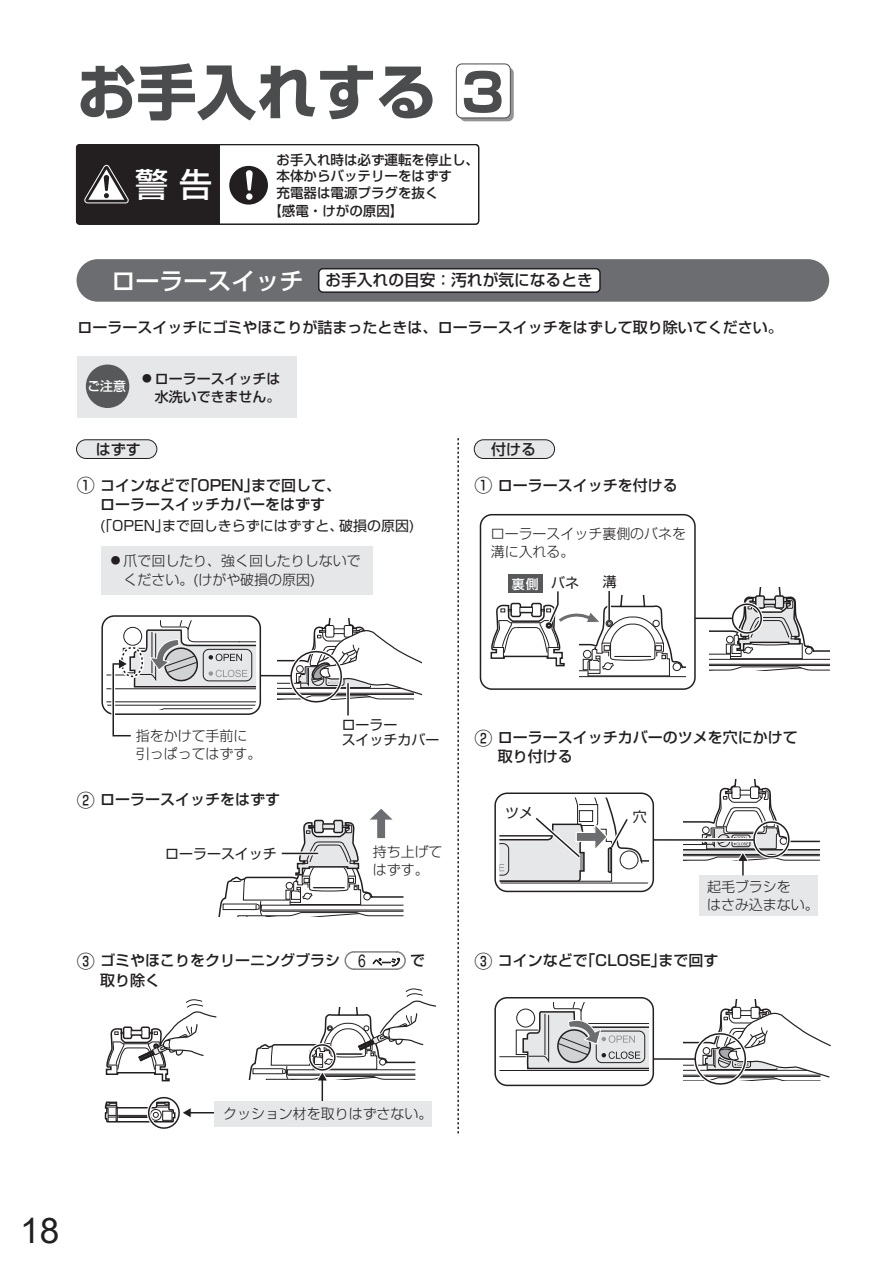
<style>
.page{position:relative;width:893px;height:1263px;background:#fff}
.page>*{position:absolute;margin:0;border:0;box-sizing:border-box;transform-origin:0 0}
.t1{font:700 60px "Shin Go Pro";color:#4b4c4d}
.t2{font:35.25px "Arial";color:#231f20}
.t3{font:500 33px "Shin Go Pro";color:#fff}
.t4{font:500 18px "Shin Go Pro";color:#231f20}
.t5{font:500 16.05px "Shin Go Pro";color:#231f20}
.t6{font:500 15px/19.5px "Shin Go Pro";color:#231f20}
.t7{font:300 13.95px/18px "Shin Go Pro";color:#231f20}
.t8{font:13.95px "Shin Go Pro";color:#231f20}
.t9{font:500 13.95px/18px "Shin Go Pro";color:#231f20;text-align:right}
.t10{font:500 13.5px/16.5px "Shin Go Pro";color:#231f20}
.t11{font:500 12.9px "Shin Go Pro";color:#fff}
.s1{font-size:52.5px}
.s2{font-size:24px;color:#fff}
.s3{font-size:9.75px}
.s4{font-size:18px}
.s5{font-weight:400;font-size:13.95px;color:#231f20}
</style>
<div class="page">
<div style="left:101px;top:546px;width:271px;height:48px;background:#e6e7e9"></div>
<svg style="left:344px;top:951px;width:62px;height:19px"></svg>
<div style="left:699px;top:875px;width:118px;height:41px;background:#e6e7e9"></div>
<hr style="left:654px;top:839px;width:100px;height:2px;background:#231f20">
<div style="left:494px;top:792px;width:160px;height:100px;border:2px solid #231f20;border-radius:12px"></div>
<svg style="left:499px;top:797px;width:150px;height:87px"></svg>
<div style="left:77px;top:259px;width:752px;height:43px;background:#6c6d70;border-radius:21px"></div>
<div style="left:319px;top:269px;width:281px;height:23px;background:#fff;border-radius:4px"></div>
<div style="left:318px;top:268px;width:283px;height:25px;border:2px solid #231f20;border-radius:4px"></div>
<div style="left:77px;top:356px;width:220px;height:62px;background:#e6e7e9"></div>
<div style="left:86px;top:364px;width:43px;height:44px;background:#57585a;border-radius:50%"></div>
<svg style="left:457px;top:438px;width:2px;height:698px"></svg>
<div style="left:77px;top:440px;width:80px;height:18px;background:#e6e7e9;border-radius:9px"></div>
<div style="left:76px;top:439px;width:81px;height:20px;border:1px solid #231f20;border-radius:9px"></div>
<div style="left:474px;top:440px;width:81px;height:18px;background:#e6e7e9;border-radius:9px"></div>
<div style="left:474px;top:439px;width:81px;height:20px;border:1px solid #231f20;border-radius:9px"></div>
<hr style="left:742px;top:855px;width:2px;height:20px;background:#231f20">
<div style="left:460px;top:67px;width:54px;height:54px;background:linear-gradient(to right,#939598,#939598);border-radius:6px"></div>
<div style="left:456px;top:64px;width:54px;height:54px;background:#fff;border-radius:6px"></div>
<div style="left:456px;top:64px;width:55px;height:54px;border:1px solid #4b4c4d;border-radius:6px"></div>
<svg style="left:261px;top:674px;width:16px;height:4px"></svg>
<hr style="left:261px;top:675px;width:30px;height:1px;background:#231f20">
<hr style="left:347px;top:683px;width:2px;height:32px;background:#231f20">
<svg style="left:277px;top:618px;width:145px;height:87px"></svg>
<div style="left:101px;top:615px;width:160px;height:100px;border:2px solid #231f20;border-radius:12px"></div>
<svg style="left:106px;top:620px;width:150px;height:117px"></svg>
<svg style="left:105px;top:999px;width:112px;height:83px"></svg>
<svg style="left:683px;top:779px;width:137px;height:83px"></svg>
<svg style="left:218px;top:809px;width:186px;height:108px"></svg>
<svg style="left:499px;top:1002px;width:150px;height:69px"></svg>
<div style="left:494px;top:997px;width:160px;height:89px;border:2px solid #231f20;border-radius:12px"></div>
<hr style="left:695px;top:616px;width:38px;height:4px;background:#f7f7f7">
<svg style="left:710px;top:588px;width:120px;height:83px"></svg>
<hr style="left:695px;top:617px;width:37px;height:2px;background:#231f20">
<div style="left:480px;top:514px;width:216px;height:176px;border:2px solid #231f20;border-radius:12px"></div>
<div style="left:508px;top:574px;width:34px;height:19px;background:#57585a"></div>
<svg style="left:490px;top:588px;width:196px;height:90px"></svg>
<svg style="left:683px;top:999px;width:148px;height:86px"></svg>
<hr style="left:653px;top:1058px;width:42px;height:2px;background:#231f20">
<svg style="left:75px;top:144px;width:405px;height:81px"></svg>
<svg style="left:321px;top:1082px;width:3px;height:19px"></svg>
<hr style="left:322px;top:1076px;width:1px;height:32px;background:#231f20">
<svg style="left:248px;top:988px;width:189px;height:94px"></svg>
<hr style="left:188px;top:1112px;width:30px;height:1px;background:#231f20">
<div style="left:214px;top:1101px;width:217px;height:26px;background:#e6e7e9"></div>
<svg style="left:104px;top:1096px;width:88px;height:33px"></svg>
<h1 class="t1" style="left:77px;top:44px;width:429px">お手入れする <span class="s1">3</span></h1>
<h3 class="t3" style="left:135px;top:157px;width:78px">警 告</h3>
<p class="t10" style="left:277px;top:150px;width:204px">お手入れ時は必ず運転を停止し、本体からバッテリーをはずす</p>
<p class="t10" style="left:277px;top:183px;width:163px">充電器は電源プラグを抜く</p>
<p class="t10" style="left:268px;top:201px;width:137px">【感電・けがの原因】</p>
<p class="t5" style="left:112px;top:267px;width:483px"><span class="s2">ローラースイッチ</span> お手入れの目安：汚れが気になるとき</p>
<p class="t6" style="left:78px;top:316px;width:706px">ローラースイッチにゴミやほこりが詰まったときは、ローラースイッチをはずして取り除いてください。</p>
<p class="t9" style="left:142px;top:368px;width:140px"><span class="s3">●</span> ローラースイッチは水洗いできません。</p>
<p class="t11" style="left:87px;top:376px;width:40px">ご注意</p>
<p class="t6" style="left:96px;top:438px;width:46px">はずす</p>
<p class="t6" style="left:491px;top:438px;width:46px">付ける</p>
<p class="t6" style="left:100px;top:473px;width:243px">コインなどで｢OPEN｣まで回して、ローラースイッチカバーをはずす</p>
<p class="t8" style="left:100px;top:514px;width:316px">(｢OPEN｣まで回しきらずにはずすと、破損の原因)</p>
<p class="t4" style="left:77px;top:471px;width:19px">①</p>
<p class="t6" style="left:474px;top:473px;width:205px"><span class="s4">①</span> ローラースイッチを付ける</p>
<p class="t7" style="left:491px;top:523px;width:197px">ローラースイッチ裏側のバネを溝に入れる。</p>
<p class="t7" style="left:124px;top:549px;width:239px;line-height:19.5px;text-indent:-13px"><span class="s3">●</span> 爪で回したり、強く回したりしないでください。(けがや破損の原因)</p>
<p class="t11" style="left:512px;top:573px;width:69px">裏側 <span class="s5">バネ</span></p>
<p class="t8" style="left:603px;top:570px;width:15px">溝</p>
<p class="t8" style="left:342px;top:714px;width:57px">ローラー</p>
<p class="t7" style="left:136px;top:725px;width:113px">指をかけて手前に</p>
<p class="t8" style="left:342px;top:729px;width:99px">スイッチカバー</p>
<p class="t7" style="left:136px;top:743px;width:127px">引っぱってはずす。</p>
<p class="t6" style="left:77px;top:788px;width:205px"><span class="s4">②</span> ローラースイッチをはずす</p>
<p class="t8" style="left:165px;top:842px;width:113px">ローラースイッチ</p>
<p class="t7" style="left:373px;top:841px;width:71px">持ち上げてはずす。</p>
<p class="t4" style="left:77px;top:946px;width:19px">③</p>
<p class="t6" style="left:100px;top:949px;width:326px">ゴミやほこりをクリーニングブラシ　　　　 で取り除く</p>
<p class="t4" style="left:474px;top:723px;width:19px">②</p>
<p class="t6" style="left:498px;top:725px;width:301px">ローラースイッチカバーのツメを穴にかけて取り付ける</p>
<p class="t8" style="left:505px;top:801px;width:29px">ツメ</p>
<p class="t8" style="left:633px;top:805px;width:15px">穴</p>
<p class="t7" style="left:707px;top:876px;width:113px">起毛ブラシを<br>はさみ込まない。</p>
<p class="t6" style="left:474px;top:949px;width:245px"><span class="s4">③</span> コインなどで｢CLOSE｣まで回す</p>
<h2 class="t2" style="left:20px;top:1206px;width:41px">18</h2>
<p class="t7" style="left:223px;top:1103px;width:211px">クッション材を取りはずさない。</p>
</div>
